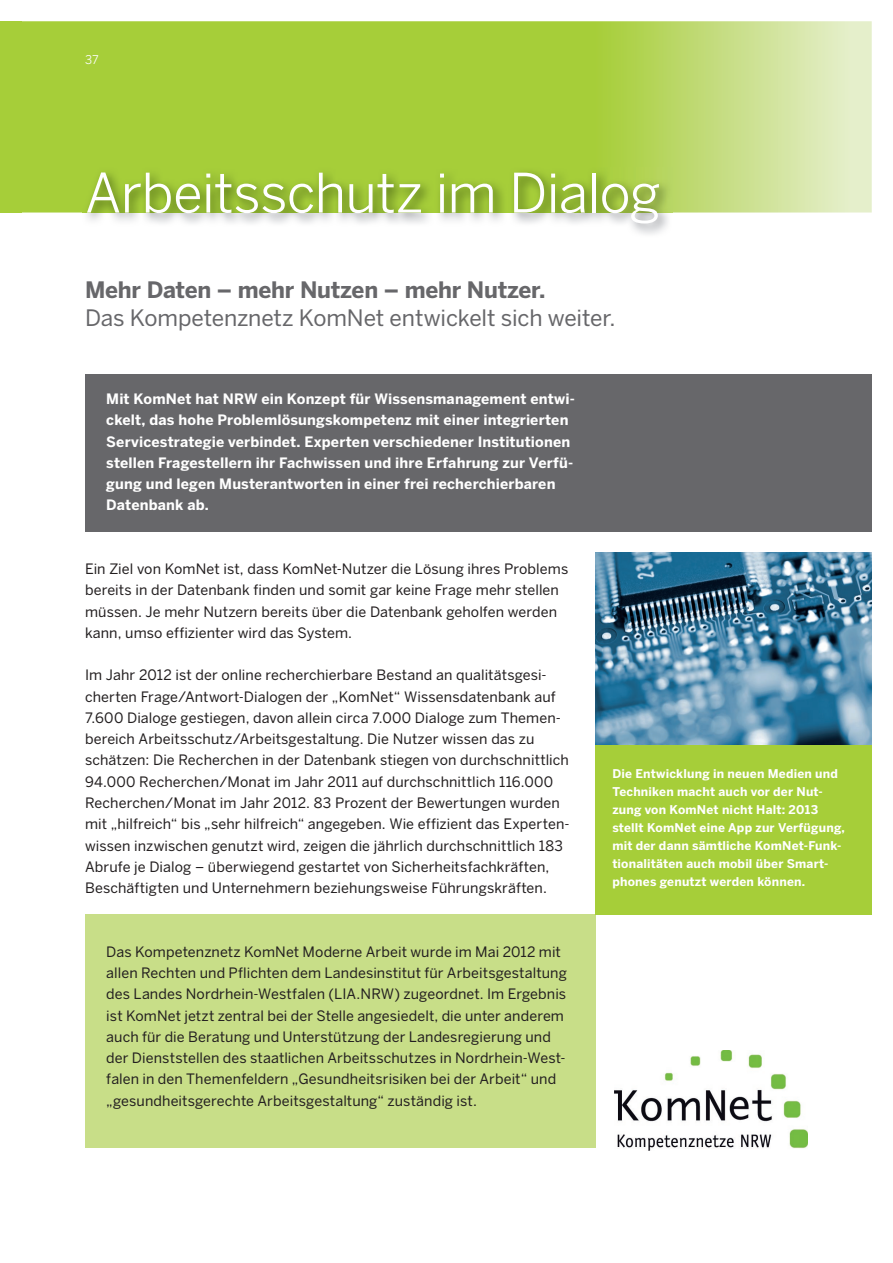
<style>
.page{position:relative;width:893px;height:1263px;background:#fff}
.page>*{position:absolute;margin:0;border:0;box-sizing:border-box;transform-origin:0 0}
.t1{font:54px "Benton Sans";letter-spacing:-.015em;color:#fff}
.t2{font:22.5px "Benton Sans";letter-spacing:-.01em;color:#67676a}
.t3{font:700 22.5px "Benton Sans";letter-spacing:-.01em;color:#67676a}
.t4{font:14.25px/21.3px "Benton Sans";letter-spacing:.005em;color:#231f20}
.t5{font:700 14.25px/21.3px "Benton Sans";letter-spacing:.01em;color:#fff}
.t6{font:700 12px/18px "Benton Sans";letter-spacing:.015em;color:#fff}
.t7{font:12px "Benton Sans";color:#fff}
</style>
<div class="page">
<div style="left:85px;top:914px;width:510px;height:234px;background:#c8de88"></div>
<svg style="left:21px;top:21px;width:851px;height:192px;background:#b3d457"></svg>
<img style="left:83px;top:168px;width:589px;height:66px">
<div style="left:85px;top:374px;width:787px;height:157px;background:#67676a"></div>
<div style="left:595px;top:744px;width:277px;height:170px;background:#a6ce39"></div>
<img style="left:595px;top:553px;width:277px;height:191px">
<img style="left:614px;top:1051px;width:193px;height:100px">
<div style="left:0;top:21px;width:21px;height:192px;background:#a6ce39"></div>
<p class="t7" style="left:85px;top:52px;width:15px">37</p>
<h1 class="t1" style="left:85px;top:161px;width:577px">Arbeitsschutz im Dialog</h1>
<h2 class="t3" style="left:85px;top:276px;width:462px">Mehr Daten – mehr Nutzen – mehr Nutzer.</h2>
<h2 class="t2" style="left:85px;top:305px;width:532px">Das Kompetenznetz KomNet entwickelt sich weiter.</h2>
<p class="t5" style="left:106px;top:388px;width:470px">Mit KomNet hat NRW ein Konzept für Wissensmanagement entwi&shy;ckelt, das hohe Problemlösungskompetenz mit einer integrierten Servicestrategie verbindet. Experten verschiedener Institutionen stellen Fragestellern ihr Fachwissen und ihre Erfahrung zur Verfü&shy;gung und legen Musterantworten in einer frei recherchierbaren Datenbank ab.</p>
<p class="t4" style="left:85px;top:558px;width:485px">Ein Ziel von KomNet ist, dass KomNet-Nutzer die Lösung ihres Problems bereits in der Datenbank finden und somit gar keine Frage mehr stellen müssen. Je mehr Nutzern bereits über die Datenbank geholfen werden kann, umso effizienter wird das System.</p>
<p class="t4" style="left:85px;top:664px;width:486px">Im Jahr 2012 ist der online recherchierbare Bestand an qualitätsgesi&shy;cherten Frage/Antwort-Dialogen der „KomNet“ Wissensdatenbank auf 7.600 Dialoge gestiegen, davon allein circa 7.000 Dialoge zum The men&shy;bereich Arbeitsschutz/Arbeitsgestaltung. Die Nutzer wissen das zu schätzen: Die Recherchen in der Datenbank stiegen von durchschnittlich 94.000 Recherchen/Monat im Jahr 2011 auf durchschnittlich 116.000<br>Recherchen/Monat im Jahr 2012. 83 Prozent der Bewertungen wurden mit „hilfreich“ bis „sehr hilfreich“ angegeben. Wie effizient das Ex per ten&shy;wissen inzwischen genutzt wird, zeigen die jährlich durchschnittlich 183<br>Abrufe je Dialog – überwiegend gestartet von Sicher heitsfachkräften, Beschäftigten und Unternehmern beziehungsweise Führungskräften.</p>
<p class="t4" style="left:106px;top:941px;width:462px">Das Kompetenznetz KomNet Moderne Arbeit wurde im Mai 2012 mit allen Rechten und Pflichten dem Landesinstitut für Arbeitsgestaltung des Landes Nordrhein-Westfalen (LIA.NRW) zugeordnet. Im Ergebnis ist KomNet jetzt zentral bei der Stelle angesiedelt, die unter anderem auch für die Beratung und Unterstützung der Landesregierung und der Dienststellen des staatlichen Arbeitsschutzes in Nordrhein-West&shy;falen in den Themenfeldern „Gesundheitsrisiken bei der Arbeit“ und „gesundheitsgerechte Arbeitsgestaltung“ zuständig ist.</p>
<p class="t6" style="left:612px;top:764px;width:234px">Die Entwicklung in neuen Medien und Techniken macht auch vor der Nut&shy;zung von KomNet nicht Halt: 2013 stellt KomNet eine App zur Verfügung, mit der dann sämtliche KomNet-Funk&shy;tionalitäten auch mobil über Smart&shy;phones genutzt werden können.</p>
</div>
